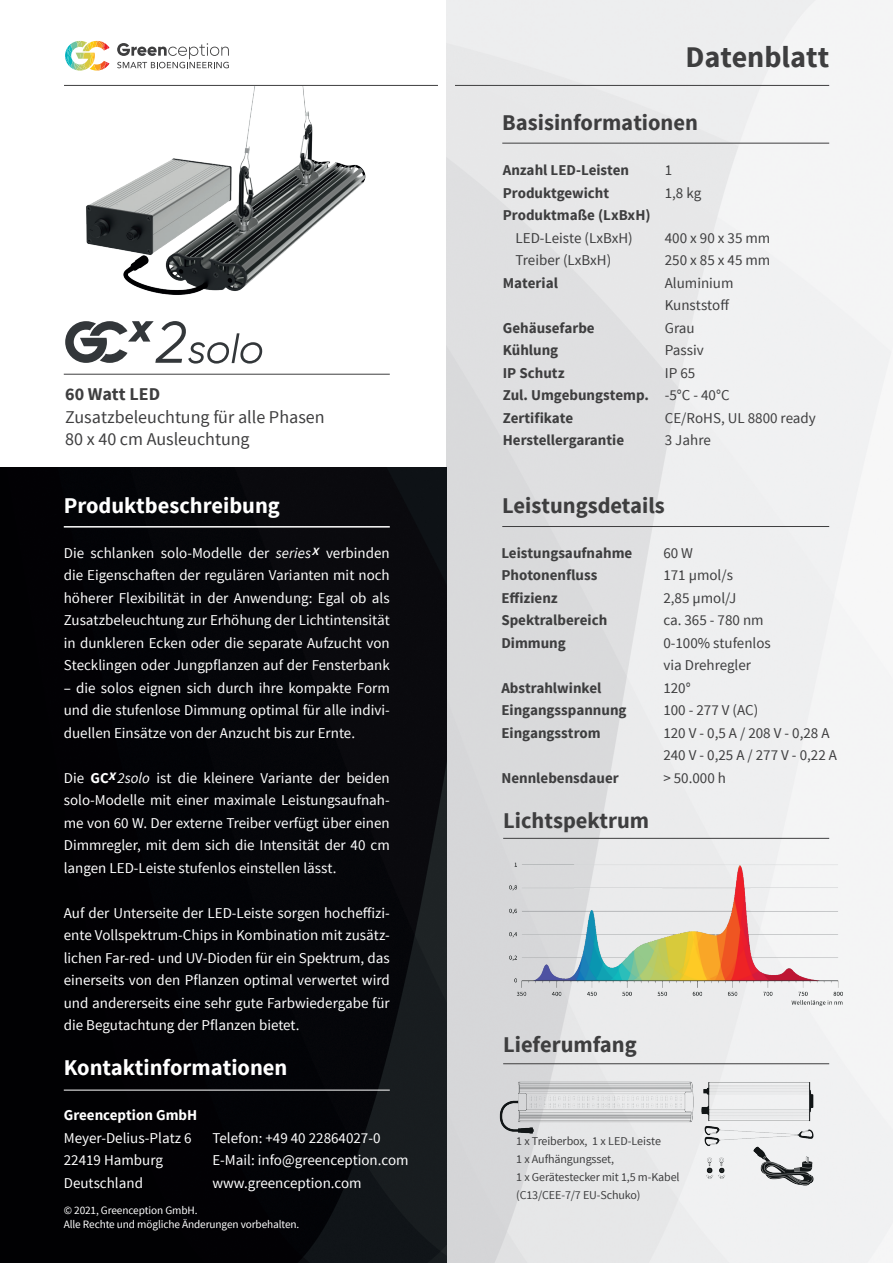
<style>
.page{position:relative;width:893px;height:1263px;background:#fff}
.page>*{position:absolute;margin:0;border:0;box-sizing:border-box;transform-origin:0 0}
.t1{font:700 30px "Source Sans Pro";color:#3e3e3f}
.t2{font:700 22.5px "Source Sans Pro";color:#3e3e3f}
.t3{font:700 22.5px "Source Sans Pro";color:#fff}
.t4{font:18px/22.5px "Source Sans Pro";color:#3e3e3f}
.t5{font:700 18px "Source Sans Pro";color:#3e3e3f}
.t6{font:15px/22.5px "Source Sans Pro";color:#fff;text-align:justify}
.t7{font:700 15px/22.5px "Source Sans Pro";color:#3e3e3f}
.t8{font:15px/22.5px "Source Sans Pro";color:#3e3e3f}
.t9{font:700 15px "Source Sans Pro";color:#fff}
.t10{font:12px/18px "Source Sans Pro";letter-spacing:-.01em;color:#3e3e3f}
.t11{font:11.25px/13.5px "Source Sans Pro";letter-spacing:-.01em;color:#fff}
.s1{font-weight:400}
.s2{font-style:italic}
.s3{font-weight:700}
.s4{font-weight:700;font-style:italic}
</style>
<div class="page">
<img style="left:446px;top:0;width:447px;height:1263px">
<img style="left:0;top:468px;width:446px;height:795px">
<hr style="left:502px;top:143px;width:327px;height:1px;background:#3e3e3f">
<hr style="left:64px;top:85px;width:374px;height:1px;background:#3e3e3f">
<hr style="left:455px;top:85px;width:374px;height:1px;background:#3e3e3f">
<hr style="left:502px;top:526px;width:327px;height:1px;background:#3e3e3f">
<hr style="left:64px;top:374px;width:326px;height:1px;background:#3e3e3f">
<hr style="left:64px;top:526px;width:326px;height:2px;background:#fff">
<svg style="left:65px;top:41px;width:45px;height:30px"></svg>
<svg style="left:117px;top:43px;width:112px;height:25px"></svg>
<img style="left:86px;top:87px;width:280px;height:208px">
<svg style="left:65px;top:321px;width:198px;height:43px"></svg>
<img style="left:490px;top:855px;width:375px;height:166px">
<hr style="left:503px;top:838px;width:326px;height:1px;background:#3e3e3f">
<hr style="left:503px;top:1063px;width:326px;height:1px;background:#3e3e3f">
<hr style="left:64px;top:1090px;width:326px;height:1px;background:#fff">
<img style="left:474px;top:1067px;width:359px;height:125px">
<h1 class="t1" style="left:685px;top:38px;width:145px">Datenblatt</h1>
<p class="t5" style="left:65px;top:383px;width:96px">60 Watt LED</p>
<p class="t4" style="left:65px;top:406px;width:261px">Zusatzbeleuchtung für alle Phasen<br>80 x 40 cm Ausleuchtung</p>
<h2 class="t2" style="left:502px;top:108px;width:197px">Basisinformationen</h2>
<p class="t7" style="left:503px;top:159px;width:128px">Anzahl LED-Leisten</p>
<p class="t8" style="left:665px;top:159px;width:9px">1</p>
<p class="t7" style="left:503px;top:182px;width:108px">Produktgewicht</p>
<p class="t8" style="left:665px;top:182px;width:38px">1,8 kg</p>
<p class="t7" style="left:503px;top:204px;width:149px">Produktmaße (LxBxH)</p>
<p class="t8" style="left:515px;top:227px;width:119px">LED-Leiste (LxBxH)</p>
<p class="t8" style="left:665px;top:227px;width:107px">400 x 90 x 35 mm</p>
<p class="t8" style="left:515px;top:249px;width:97px">Treiber (LxBxH)</p>
<p class="t8" style="left:665px;top:249px;width:107px">250 x 85 x 45 mm</p>
<p class="t7" style="left:503px;top:272px;width:57px">Material</p>
<p class="t8" style="left:665px;top:272px;width:70px">Aluminium<br>Kunststoff</p>
<p class="t7" style="left:503px;top:317px;width:93px">Gehäusefarbe</p>
<p class="t8" style="left:665px;top:317px;width:31px">Grau</p>
<p class="t7" style="left:503px;top:339px;width:57px">Kühlung</p>
<p class="t8" style="left:665px;top:339px;width:40px">Passiv</p>
<p class="t7" style="left:503px;top:362px;width:63px">IP Schutz</p>
<p class="t7" style="left:503px;top:362px;width:228px;text-indent:162px"><span class="s1">IP 65<br></span>Zul. Umgebungstemp. <span class="s1">-5°C - 40°C<br></span>Zertifikate</p>
<p class="t8" style="left:665px;top:407px;width:153px">CE/RoHS, UL 8800 ready</p>
<p class="t7" style="left:503px;top:429px;width:123px">Herstellergarantie</p>
<p class="t8" style="left:665px;top:429px;width:48px">3 Jahre</p>
<h2 class="t3" style="left:64px;top:491px;width:218px">Produktbeschreibung</h2>
<h2 class="t2" style="left:502px;top:491px;width:164px">Leistungsdetails</h2>
<p class="t6" style="left:64px;top:542px;width:327px">Die schlanken solo-Modelle der <span class="s2">series</span><sup>x</sup> verbinden die Eigenschaften der regulären Varianten mit noch höherer Flexibilität in der Anwendung: Egal ob als Zusatzbeleuchtung zur Erhöhung der Lichtintensität in dunkleren Ecken oder die separate Aufzucht von Stecklingen oder Jungpflanzen auf der Fensterbank</p>
<p class="t6" style="left:64px;top:677px;width:328px">– die solos eignen sich durch ihre kompakte Form und die stufenlose Dimmung optimal für alle indivi&shy;duellen Einsätze von der Anzucht bis zur Ernte.</p>
<p class="t6" style="left:64px;top:767px;width:327px">Die <span class="s3">GC</span><span class="s4">x</span><span class="s2">2solo</span> ist die kleinere Variante der beiden solo-Modelle mit einer maximale Leistungsaufnah&shy;me von 60 W. Der externe Treiber verfügt über einen Dimmregler, mit dem sich die Intensität der 40 cm langen LED-Leiste stufenlos einstellen lässt.</p>
<p class="t6" style="left:64px;top:902px;width:328px">Auf der Unterseite der LED-Leiste sorgen hocheffizi&shy;ente Vollspektrum-Chips in Kombination mit zusätz&shy;lichen Far-red- und UV-Dioden für ein Spektrum, das einerseits von den Pflanzen optimal verwertet wird und andererseits eine sehr gute Farbwiedergabe für die Begutachtung der Pflanzen bietet.</p>
<h2 class="t3" style="left:64px;top:1053px;width:225px">Kontaktinformationen</h2>
<p class="t9" style="left:64px;top:1105px;width:135px">Greenception GmbH</p>
<p class="t6" style="left:64px;top:1127px;width:129px;text-align:left">Meyer-Delius-Platz 6<br>22419 Hamburg<br>Deutschland</p>
<p class="t6" style="left:212px;top:1127px;width:198px;text-align:left">Telefon: +49 40 22864027-0<br>E-Mail: info@greenception.com www.greenception.com</p>
<p class="t11" style="left:64px;top:1204px;width:237px">© 2021, Greenception GmbH.<br>Alle Rechte und mögliche Änderungen vorbehalten.</p>
<p class="t7" style="left:501px;top:542px;width:133px">Leistungsaufnahme</p>
<p class="t8" style="left:663px;top:542px;width:31px">60 W</p>
<p class="t7" style="left:501px;top:564px;width:98px">Photonenfluss</p>
<p class="t8" style="left:663px;top:564px;width:71px">171 µmol/s</p>
<p class="t7" style="left:501px;top:587px;width:58px">Effizienz</p>
<p class="t8" style="left:663px;top:587px;width:75px">2,85 µmol/J</p>
<p class="t7" style="left:501px;top:609px;width:107px">Spektralbereich</p>
<p class="t8" style="left:663px;top:609px;width:102px">ca. 365 - 780 nm</p>
<p class="t7" style="left:501px;top:632px;width:66px">Dimmung</p>
<p class="t8" style="left:663px;top:632px;width:109px">0-100% stufenlos via Drehregler</p>
<p class="t7" style="left:501px;top:677px;width:102px">Abstrahlwinkel</p>
<p class="t8" style="left:663px;top:677px;width:29px">120°</p>
<p class="t7" style="left:501px;top:699px;width:127px">Eingangsspannung</p>
<p class="t8" style="left:663px;top:699px;width:96px">100 - 277 V (AC)</p>
<p class="t7" style="left:501px;top:722px;width:101px">Eingangsstrom</p>
<p class="t8" style="left:663px;top:722px;width:175px">120 V - 0,5 A / 208 V - 0,28 A<br>240 V - 0,25 A / 277 V - 0,22 A</p>
<p class="t7" style="left:501px;top:767px;width:119px">Nennlebensdauer</p>
<p class="t8" style="left:663px;top:767px;width:64px">&gt; 50.000 h</p>
<h2 class="t2" style="left:503px;top:806px;width:147px">Lichtspektrum</h2>
<h2 class="t2" style="left:503px;top:1030px;width:135px">Lieferumfang</h2>
<p class="t10" style="left:516px;top:1132px;width:165px">1 x Treiberbox, 1 x LED-Leiste<br>1 x Aufhängungsset,<br>1 x Gerätestecker mit 1,5 m-Kabel (C13/CEE-7/7 EU-Schuko)</p>
</div>
